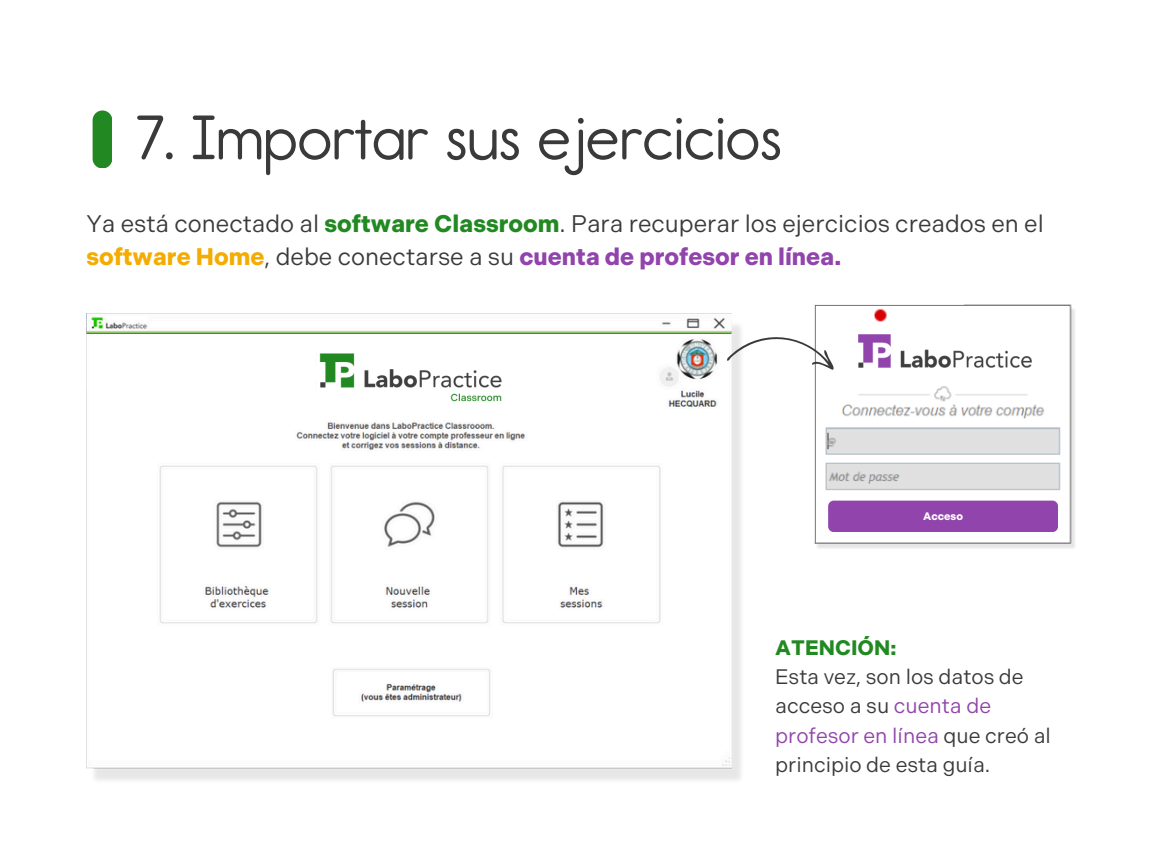
<style>
.page{position:relative;width:1152px;height:864px;background:#fff}
.page>*{position:absolute;margin:0;border:0;box-sizing:border-box;transform-origin:0 0}
.t1{font:63px "Report Rg";color:#3a3a3a}
.t2{font:24px/32.7px "Indivisible";color:#3a3a3a}
.t3{font:21px/29.2px "Indivisible";color:#3a3a3a}
.t4{font:700 10.8px "Indivisible";color:#fff}
.s1{font-weight:700;color:#228922}
.s2{font-weight:700;color:#f4ac00}
.s3{font-weight:700;color:#9144ab}
.s4{color:#9144ab}
</style>
<div class="page">
<svg style="left:93px;top:110px;width:19px;height:58px"></svg>
<img style="left:86px;top:314px;width:655px;height:466px">
<div style="left:318px;top:341px;width:186px;height:67px;background:#fff"></div>
<img style="left:319px;top:353px;width:183px;height:49px">
<img style="left:814px;top:305px;width:261px;height:243px">
<div style="left:820px;top:324px;width:242px;height:44px;background:#fff"></div>
<div style="left:822px;top:494px;width:242px;height:44px;background:#fff"></div>
<img style="left:856px;top:334px;width:178px;height:36px">
<div style="left:828px;top:501px;width:230px;height:31px;background:#9144ab;border-radius:6px"></div>
<svg style="left:726px;top:321px;width:113px;height:57px"></svg>
<hr style="left:86px;top:333px;width:645px;height:1px;background:#228922">
<h2 class="t1" style="left:137px;top:100px;width:647px">7. Importar sus ejercicios</h2>
<p class="t2" style="left:86px;top:207px;width:959px">Ya está conectado al <span class="s1">software Classroom</span>. Para recuperar los ejercicios creados en el <span class="s2">software Home</span>, debe conectarse a su <span class="s3">cuenta de profesor en línea.</span></p>
<h1 class="t4" style="left:923px;top:510px;width:41px">Acceso</h1>
<p class="t3" style="left:775px;top:633px;width:277px"><span class="s1">ATENCIÓN:<br></span>Esta vez, son los datos de acceso a su <span class="s4">cuenta de profesor en línea</span> que creó al principio de esta guía.</p>
</div>
